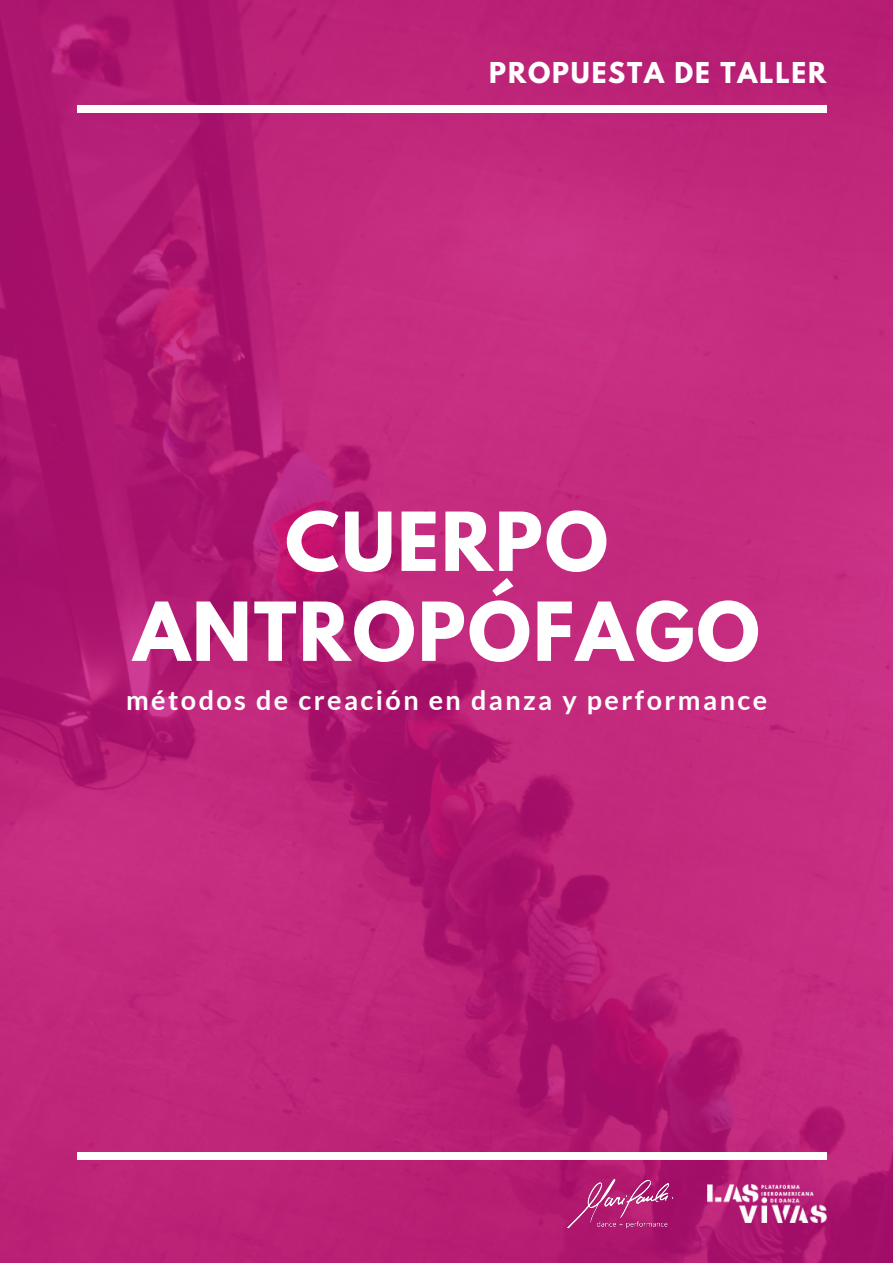
<style>
.page{position:relative;width:893px;height:1264px;background:#fff}
.page>*{position:absolute;margin:0;border:0;box-sizing:border-box;transform-origin:0 0}
.t1{font:700 72px/89.8px "League Spartan";letter-spacing:.03em;color:#fff;text-align:center}
.t2{font:700 27px "Lato";letter-spacing:.09em;color:#fff}
.t3{font:700 25.5px "League Spartan";letter-spacing:.07em;color:#fff}
</style>
<div class="page">
<img style="left:0;top:0;width:892px;height:1262px">
<div style="left:78px;top:106px;width:748px;height:7px;background:#fff"></div>
<div style="left:78px;top:1152px;width:748px;height:7px;background:#fff"></div>
<img style="left:559px;top:1175px;width:118px;height:55px">
<img style="left:707px;top:1184px;width:119px;height:38px">
<p class="t3" style="left:489px;top:60px;width:338px">PROPUESTA DE TALLER</p>
<h1 class="t1" style="left:133px;top:506px;width:627px">CUERPO<br>ANTROPÓFAGO</h1>
<p class="t2" style="left:126px;top:683px;width:642px">métodos de creación en danza y performance</p>
</div>
